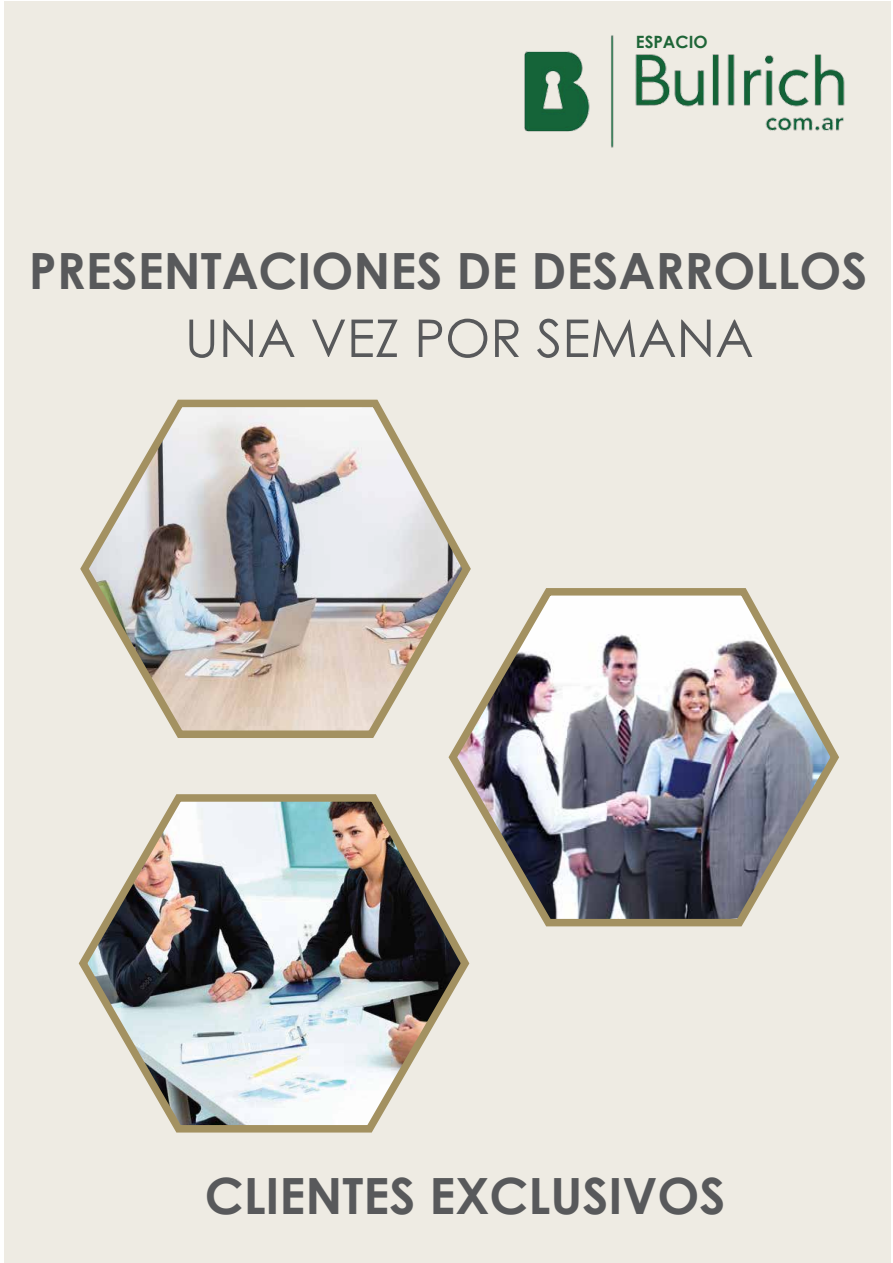
<style>
.page{position:relative;width:893px;height:1263px;background:#fff}
.page>*{position:absolute;margin:0;border:0;box-sizing:border-box;transform-origin:0 0}
.t1{font:52.05px "Century Gothic";color:#58595b}
.t2{font:700 49.95px "Century Gothic";color:#58595b}
.t3{font:700 16.95px "Century Gothic";color:#1e6537}
</style>
<div class="page">
<div style="left:4px;top:1px;width:887px;height:1262px;background:#eeebe3"></div>
<img style="left:448px;top:588px;width:391px;height:339px">
<img style="left:80px;top:399px;width:395px;height:345px">
<img style="left:78px;top:790px;width:396px;height:343px">
<img style="left:524px;top:35px;width:321px;height:113px">
<p class="t3" style="left:636px;top:29px;width:73px">ESPACIO</p>
<p class="t2" style="left:29px;top:233px;width:840px">PRESENTACIONES DE DESARROLLOS</p>
<p class="t1" style="left:185px;top:302px;width:570px">UNA VEZ POR SEMANA</p>
<p class="t2" style="left:205px;top:1158px;width:522px">CLIENTES EXCLUSIVOS</p>
</div>
